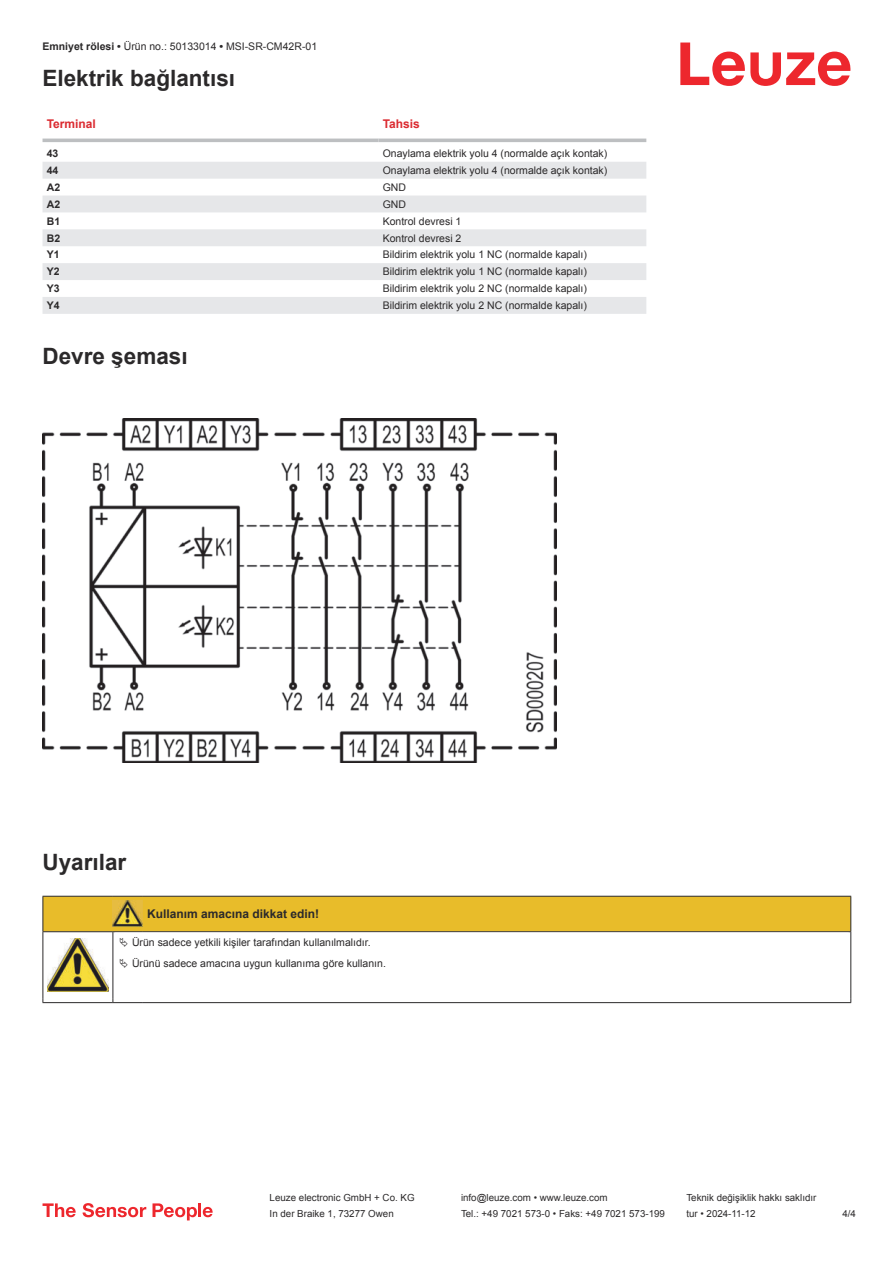
<style>
.page{position:relative;width:893px;height:1263px;background:#fff}
.page>*{position:absolute;margin:0;border:0;box-sizing:border-box;transform-origin:0 0}
.t1{font:700 22.5px "Arial";color:#2b292a}
.t2{font:700 12px "Arial";color:#2b292a}
.t3{font:700 12px "Arial";color:#db2a30}
.t4{font:10.5px/20.2px "Arial";color:#2b292a}
.t5{font:700 10.5px "Arial";color:#2b292a}
.t6{font:9.75px "Arial";color:#2b292a}
.s1{font-weight:700}
</style>
<div class="page">
<svg style="left:680px;top:43px;width:170px;height:43px"></svg>
<svg style="left:43px;top:138px;width:603px;height:1px"></svg>
<svg style="left:43px;top:162px;width:603px;height:152px;fill:#e6e7e9"></svg>
<hr style="left:43px;top:139px;width:335px;height:3px;background:#bdbfc1">
<hr style="left:378px;top:139px;width:268px;height:3px;background:#bdbfc1">
<svg style="left:43px;top:1203px;width:33px;height:14px"></svg>
<svg style="left:83px;top:1203px;width:63px;height:14px"></svg>
<svg style="left:153px;top:1203px;width:44px;height:17px"></svg>
<hr style="left:198px;top:1203px;width:3px;height:14px;background:#ed272d">
<svg style="left:203px;top:1207px;width:10px;height:10px"></svg>
<img style="left:43px;top:419px;width:513px;height:344px">
<hr style="left:43px;top:932px;width:1px;height:66px;background:#2b292a">
<hr style="left:113px;top:932px;width:1px;height:66px;background:#2b292a">
<hr style="left:850px;top:932px;width:1px;height:66px;background:#2b292a">
<hr style="left:43px;top:1002px;width:70px;height:1px;background:#2b292a">
<hr style="left:113px;top:1002px;width:30px;height:1px;background:#2b292a">
<hr style="left:143px;top:1002px;width:708px;height:1px;background:#2b292a">
<img style="left:47px;top:973px;width:61px;height:19px">
<svg style="left:43px;top:896px;width:808px;height:77px"></svg>
<p class="t4" style="left:43px;top:37px;width:276px"><span class="s1">Emniyet rölesi •</span> Ürün no.: 50133014 <span class="s1">•</span> MSI-SR-CM42R-01</p>
<h1 class="t1" style="left:43px;top:63px;width:194px">Elektrik bağlantısı</h1>
<p class="t3" style="left:47px;top:119px;width:51px">Terminal</p>
<p class="t3" style="left:383px;top:119px;width:39px">Tahsis</p>
<p class="t5" style="left:47px;top:146px;width:13px">43</p>
<p class="t4" style="left:383px;top:143px;width:226px">Onaylama elektrik yolu 4 (normalde açık kontak)</p>
<p class="t5" style="left:47px;top:163px;width:13px">44</p>
<p class="t4" style="left:383px;top:160px;width:226px">Onaylama elektrik yolu 4 (normalde açık kontak)</p>
<p class="t5" style="left:47px;top:180px;width:15px">A2</p>
<p class="t4" style="left:383px;top:177px;width:25px">GND</p>
<p class="t5" style="left:47px;top:197px;width:15px">A2</p>
<p class="t4" style="left:383px;top:194px;width:25px">GND</p>
<p class="t5" style="left:47px;top:214px;width:15px">B1</p>
<p class="t4" style="left:383px;top:211px;width:80px">Kontrol devresi 1</p>
<p class="t5" style="left:47px;top:230px;width:15px">B2</p>
<p class="t4" style="left:383px;top:228px;width:80px">Kontrol devresi 2</p>
<p class="t5" style="left:47px;top:247px;width:14px">Y1</p>
<p class="t4" style="left:383px;top:245px;width:206px">Bildirim elektrik yolu 1 NC (normalde kapalı)</p>
<p class="t5" style="left:47px;top:264px;width:14px">Y2</p>
<p class="t4" style="left:383px;top:261px;width:206px">Bildirim elektrik yolu 1 NC (normalde kapalı)</p>
<p class="t5" style="left:47px;top:281px;width:14px">Y3</p>
<p class="t4" style="left:383px;top:278px;width:206px">Bildirim elektrik yolu 2 NC (normalde kapalı)</p>
<p class="t5" style="left:47px;top:298px;width:14px">Y4</p>
<p class="t4" style="left:383px;top:295px;width:206px">Bildirim elektrik yolu 2 NC (normalde kapalı)</p>
<h1 class="t1" style="left:43px;top:340px;width:147px">Devre şeması</h1>
<h1 class="t1" style="left:43px;top:846px;width:85px">Uyarılar</h1>
<p class="t2" style="left:147px;top:905px;width:174px">Kullanım amacına dikkat edin!</p>
<p class="t4" style="left:132px;top:932px;width:255px">Ürün sadece yetkili kişiler tarafından kullanılmalıdır.<br>Ürünü sadece amacına uygun kullanıma göre kullanın.</p>
<p class="t6" style="left:270px;top:1191px;width:146px">Leuze electronic GmbH + Co. KG</p>
<p class="t6" style="left:461px;top:1191px;width:148px">info@leuze.com • www.leuze.com</p>
<p class="t6" style="left:686px;top:1191px;width:132px">Teknik değişiklik hakkı saklıdır</p>
<p class="t6" style="left:270px;top:1207px;width:126px">In der Braike 1, 73277 Owen</p>
<p class="t6" style="left:461px;top:1207px;width:205px">Tel.: +49 7021 573-0 • Faks: +49 7021 573-199</p>
<p class="t6" style="left:686px;top:1207px;width:71px">tur • 2024-11-12</p>
<p class="t6" style="left:842px;top:1210px;width:15px">4 /4</p>
</div>
